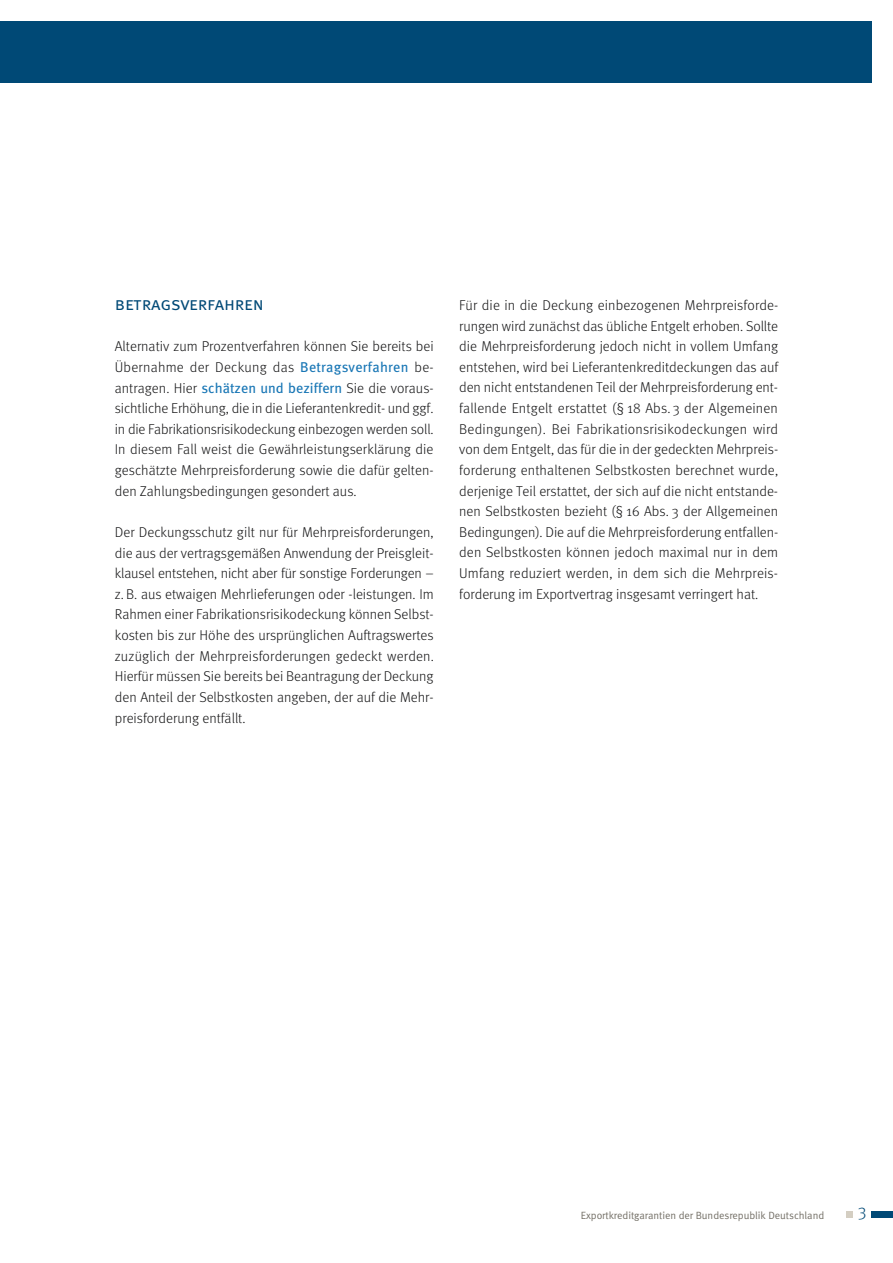
<style>
.page{position:relative;width:893px;height:1263px;background:#fff}
.page>*{position:absolute;margin:0;border:0;box-sizing:border-box;transform-origin:0 0}
.t1{font:18.3px "Meta Normal Caps";letter-spacing:-.01em;color:#004976}
.t2{font:17.25px "Meta Light LF";color:#004976}
.t3{font:300 14.25px/20.5px "Meta";color:#141415;text-align:justify}
.t4{font:10.5px "Meta Normal";letter-spacing:-.005em;color:#747067}
.s1{font-weight:400;color:#1876b5}
</style>
<div class="page">
<div style="left:872px;top:1211px;width:21px;height:7px;background:#004976"></div>
<div style="left:846px;top:1211px;width:7px;height:7px;background:#d4cec2"></div>
<div style="left:0;top:21px;width:872px;height:62px;background:#004976"></div>
<p class="t1" style="left:115px;top:293px;width:151px">betragsverfahren</p>
<p class="t3" style="left:115px;top:336px;width:320px">Alternativ zum Prozentverfahren können Sie bereits bei Übernahme der Deckung das <span class="s1">Betragsverfahren</span> be&shy;antragen. Hier <span class="s1">schätzen und beziffern</span> Sie die voraus&shy;sichtliche Erhöhung, die in die Lieferantenkredit- und ggf. in die Fabrikationsrisikodeckung einbezogen werden soll.<br>In diesem Fall weist die Gewährleistungserklärung die geschätzte Mehrpreisforderung sowie die dafür gelten&shy;den Zahlungsbedingungen gesondert aus.</p>
<p class="t3" style="left:115px;top:522px;width:320px">Der Deckungsschutz gilt nur für Mehrpreisforderungen, die aus der vertragsgemäßen Anwendung der Preisgleit&shy;klausel entstehen, nicht aber für sonstige Forderungen – z. B. aus etwaigen Mehrlieferungen oder -leistungen. Im Rahmen einer Fabrikationsrisikodeckung können Selbst&shy;kosten bis zur Höhe des ursprünglichen Auftragswertes zuzüglich der Mehrpreisforderungen gedeckt werden.<br>Hierfür müssen Sie bereits bei Beantragung der Deckung den Anteil der Selbstkosten angeben, der auf die Mehr&shy;preisforderung entfällt.</p>
<p class="t3" style="left:459px;top:295px;width:321px">Für die in die Deckung einbezogenen Mehrpreisforde&shy;rungen wird zunächst das übliche Entgelt erhoben. Sollte die Mehrpreisforderung jedoch nicht in vollem Umfang entstehen, wird bei Lieferantenkreditdeckungen das auf den nicht entstandenen Teil der Mehrpreisforderung ent&shy;fallende Entgelt erstattet (§ 18 Abs. 3 der Algemeinen Bedingungen). Bei Fabrikationsrisikodeckungen wird von dem Entgelt, das für die in der gedeckten Mehrpreis&shy;forderung enthaltenen Selbstkosten berechnet wurde, derjenige Teil erstattet, der sich auf die nicht entstande&shy;nen Selbstkosten bezieht (§ 16 Abs. 3 der Allgemeinen Bedingungen). Die auf die Mehrpreisforderung entfallen&shy;den Selbstkosten können jedoch maximal nur in dem Umfang reduziert werden, in dem sich die Mehrpreis&shy;forderung im Exportvertrag insgesamt verringert hat.</p>
<p class="t4" style="left:581px;top:1209px;width:245px">Exportkreditgarantien der Bundesrepublik Deutschland</p>
<p class="t2" style="left:858px;top:1203px;width:10px">3</p>
</div>
